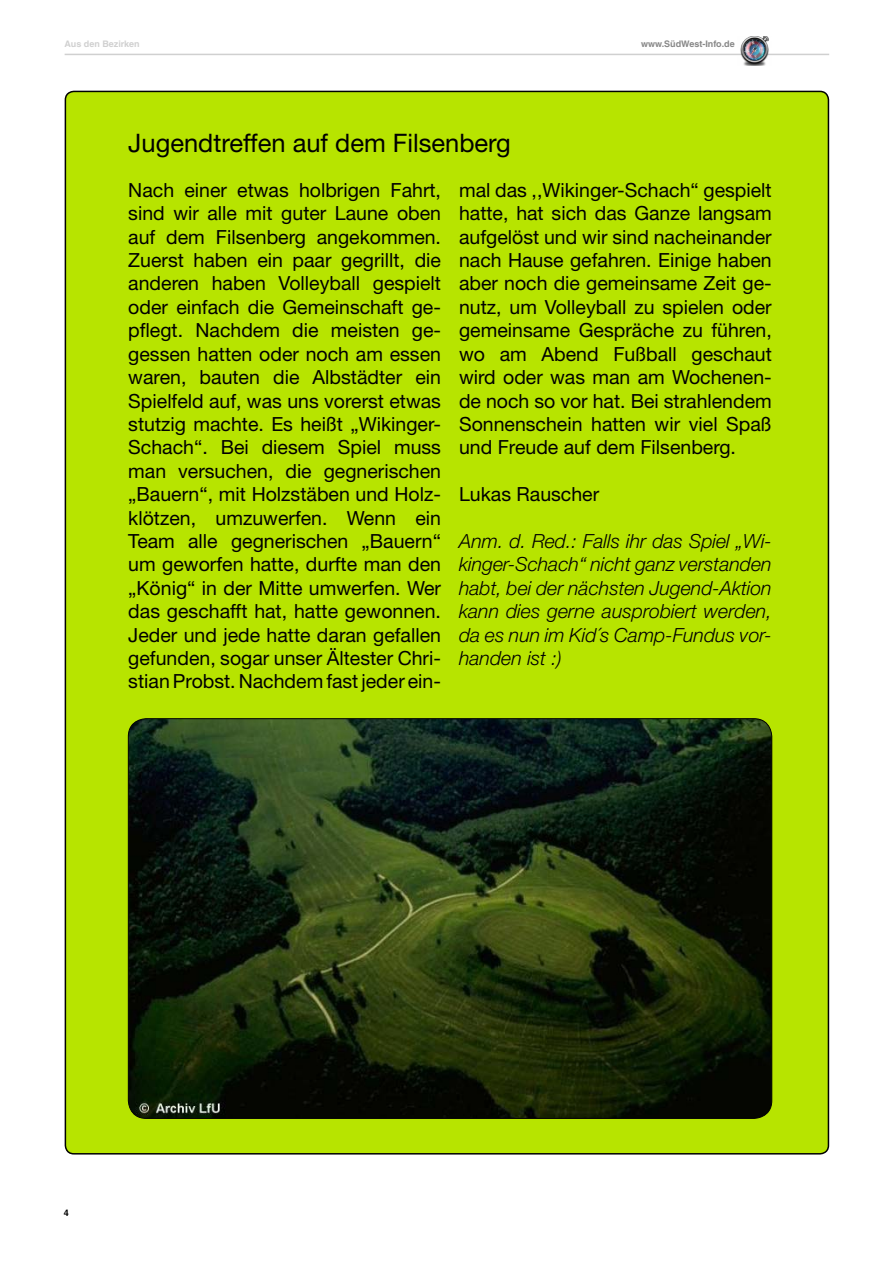
<style>
.page{position:relative;width:893px;height:1263px;background:#fff}
.page>*{position:absolute;margin:0;border:0;box-sizing:border-box;transform-origin:0 0}
.t1{font:25.5px "Helvetica Neue LT Std";color:#000}
.t2{font:19.5px/23.4px "Helvetica Neue LT Std";color:#000;text-align:justify}
.t3{font:italic 300 19.5px/23.4px "Helvetica Neue LT Std";color:#000;text-align:justify}
.t4{font:700 9px "Helvetica LT Std";color:#878787}
.t5{font:700 9px "Helvetica LT Std";color:#d0d0d0}
.t6{font:700 9px "Helvetica LT Std";color:#000}
</style>
<div class="page">
<hr style="left:65px;top:54px;width:764px;height:1px;background:#d0d0d0">
<img style="left:737px;top:36px;width:35px;height:30px">
<div style="left:65px;top:91px;width:763px;height:1063px;background:#b7e400;border-radius:9px"></div>
<img style="left:128px;top:719px;width:644px;height:399px">
<p class="t5" style="left:65px;top:38px;width:76px">Aus den Bezirken</p>
<p class="t4" style="left:641px;top:38px;width:95px">www.SüdWest-Info.de</p>
<h1 class="t1" style="left:128px;top:128px;width:384px">Jugendtreffen auf dem Filsenberg</h1>
<p class="t2" style="left:128px;top:178px;width:314px">Nach einer etwas holbrigen Fahrt, sind wir alle mit guter Laune oben auf dem Filsenberg angekommen.<br>Zuerst haben ein paar gegrillt, die anderen haben Volleyball gespielt oder einfach die Gemeinschaft ge&shy;pflegt. Nachdem die meisten ge&shy;gessen hatten oder noch am essen waren, bauten die Albstädter ein Spielfeld auf, was uns vorerst etwas stutzig machte. Es heißt „Wikinger-Schach“. Bei diesem Spiel muss man versuchen, die gegnerischen „Bauern“, mit Holzstäben und Holz&shy;klötzen, umzuwerfen. Wenn ein Team alle gegnerischen „Bauern“ um geworfen hatte, durfte man den „König“ in der Mitte umwerfen. Wer das geschafft hat, hatte gewonnen.<br>Jeder und jede hatte daran gefallen gefunden, sogar unser Ältester Chri&shy;stian Probst. Nachdem fast jeder ein-</p>
<p class="t2" style="left:459px;top:178px;width:314px">mal das ,,Wikinger-Schach“ gespielt hatte, hat sich das Ganze langsam aufgelöst und wir sind nacheinander nach Hause gefahren. Einige haben aber noch die gemeinsame Zeit ge&shy;nutz, um Volleyball zu spielen oder gemeinsame Gespräche zu führen, wo am Abend Fußball geschaut wird oder was man am Wochenen&shy;de noch so vor hat. Bei strahlendem Sonnenschein hatten wir viel Spaß und Freude auf dem Filsenberg.</p>
<p class="t2" style="left:459px;top:482px;width:142px">Lukas Rauscher</p>
<p class="t3" style="left:459px;top:529px;width:314px">Anm. d. Red.: Falls ihr das Spiel „Wi&shy;kinger-Schach“ nicht ganz verstanden habt, bei der nächsten Jugend-Aktion kann dies gerne ausprobiert werden, da es nun im Kid´s Camp-Fundus vor&shy;handen ist :)</p>
<p class="t6" style="left:64px;top:1207px;width:7px">4</p>
</div>
